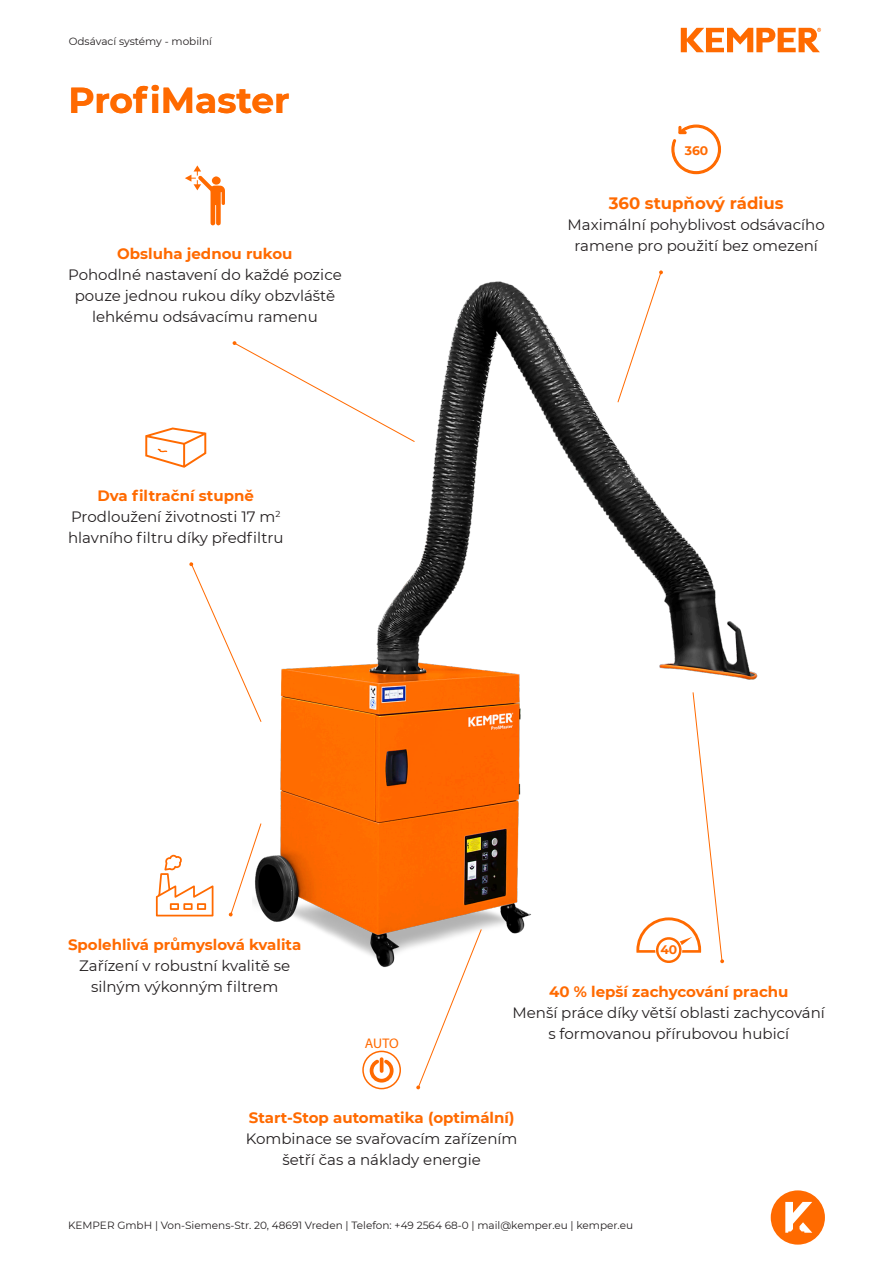
<style>
.page{position:relative;width:893px;height:1263px;background:#fff}
.page>*{position:absolute;margin:0;border:0;box-sizing:border-box;transform-origin:0 0}
.t1{font:700 36px "Montserrat";color:#ff6a00}
.t2{font:700 16.5px "Montserrat";color:#ff6a00}
.t3{font:15px/21px "Montserrat";color:#231f20;text-align:center}
.t4{font:700 15px "Montserrat";color:#ff6a00}
.t5{font:13.95px "Myriad Pro";color:#ff6a00}
.t6{font:700 12.3px "Montserrat";color:#ff6a00}
.t7{font:10.5px "Montserrat";color:#231f20}
.s1{font-weight:700;color:#ff6a00}
.s2{font-size:14.1px}
</style>
<div class="page">
<img style="left:261px;top:281px;width:496px;height:686px">
<svg style="left:229px;top:823px;width:32px;height:94px"></svg>
<svg style="left:189px;top:562px;width:72px;height:160px"></svg>
<svg style="left:618px;top:270px;width:45px;height:132px"></svg>
<svg style="left:233px;top:341px;width:182px;height:101px"></svg>
<svg style="left:145px;top:427px;width:62px;height:41px"></svg>
<svg style="left:185px;top:165px;width:40px;height:61px"></svg>
<svg style="left:156px;top:855px;width:57px;height:61px"></svg>
<svg style="left:368px;top:1059px;width:27px;height:25px"></svg>
<div style="left:362px;top:1051px;width:39px;height:38px;border:2px solid #ff6a00;border-radius:50%"></div>
<svg style="left:416px;top:929px;width:66px;height:160px"></svg>
<svg style="left:771px;top:1190px;width:54px;height:54px"></svg>
<svg style="left:681px;top:28px;width:140px;height:24px"></svg>
<svg style="left:671px;top:124px;width:50px;height:51px"></svg>
<svg style="left:636px;top:692px;width:88px;height:272px"></svg>
<p class="t7" style="left:69px;top:35px;width:145px">Odsávací systémy - mobilní</p>
<h1 class="t1" style="left:68px;top:74px;width:223px">ProfiMaster</h1>
<p class="t4" style="left:117px;top:243px;width:177px">Obsluha jednou rukou</p>
<p class="t3" style="left:68px;top:264px;width:275px">Pohodlné nastavení do každé pozice pouze jednou rukou díky obzvláště lehkému odsávacímu ramenu</p>
<p class="t3" style="left:68px;top:485px;width:217px"><span class="s1">Dva filtrační stupně<br></span>Prodloužení životnosti 17 m<sup>2 </sup>hlavního filtru díky předfiltru</p>
<p class="t6" style="left:685px;top:142px;width:25px">360</p>
<p class="t2" style="left:609px;top:192px;width:176px">360 stupňový rádius</p>
<p class="t3" style="left:568px;top:214px;width:259px">Maximální pohyblivost odsávacího ramene pro použití bez omezení</p>
<p class="t4" style="left:68px;top:934px;width:235px">Spolehlivá průmyslová kvalita</p>
<p class="t3" style="left:79px;top:955px;width:212px">Zařízení v robustní kvalitě se silným výkonným filtrem</p>
<p class="t5" style="left:365px;top:1035px;width:36px"><span class="s2">A</span>UTO</p>
<p class="t6" style="left:660px;top:941px;width:18px">40</p>
<p class="t4" style="left:549px;top:981px;width:241px">40 % lepší zachycování prachu</p>
<p class="t3" style="left:513px;top:1001px;width:314px">Menší práce díky větší oblasti zachycování s formovanou přírubovou hubicí</p>
<p class="t4" style="left:249px;top:1107px;width:267px">Start-Stop automatika (optimální)</p>
<p class="t3" style="left:246px;top:1128px;width:273px">Kombinace se svařovacím zařízením šetří čas a náklady energie</p>
<p class="t7" style="left:68px;top:1218px;width:567px">KEMPER GmbH | Von-Siemens-Str. 20, 48691 Vreden | Telefon: +49 2564 68-0 | mail@kemper.eu | kemper.eu</p>
</div>
